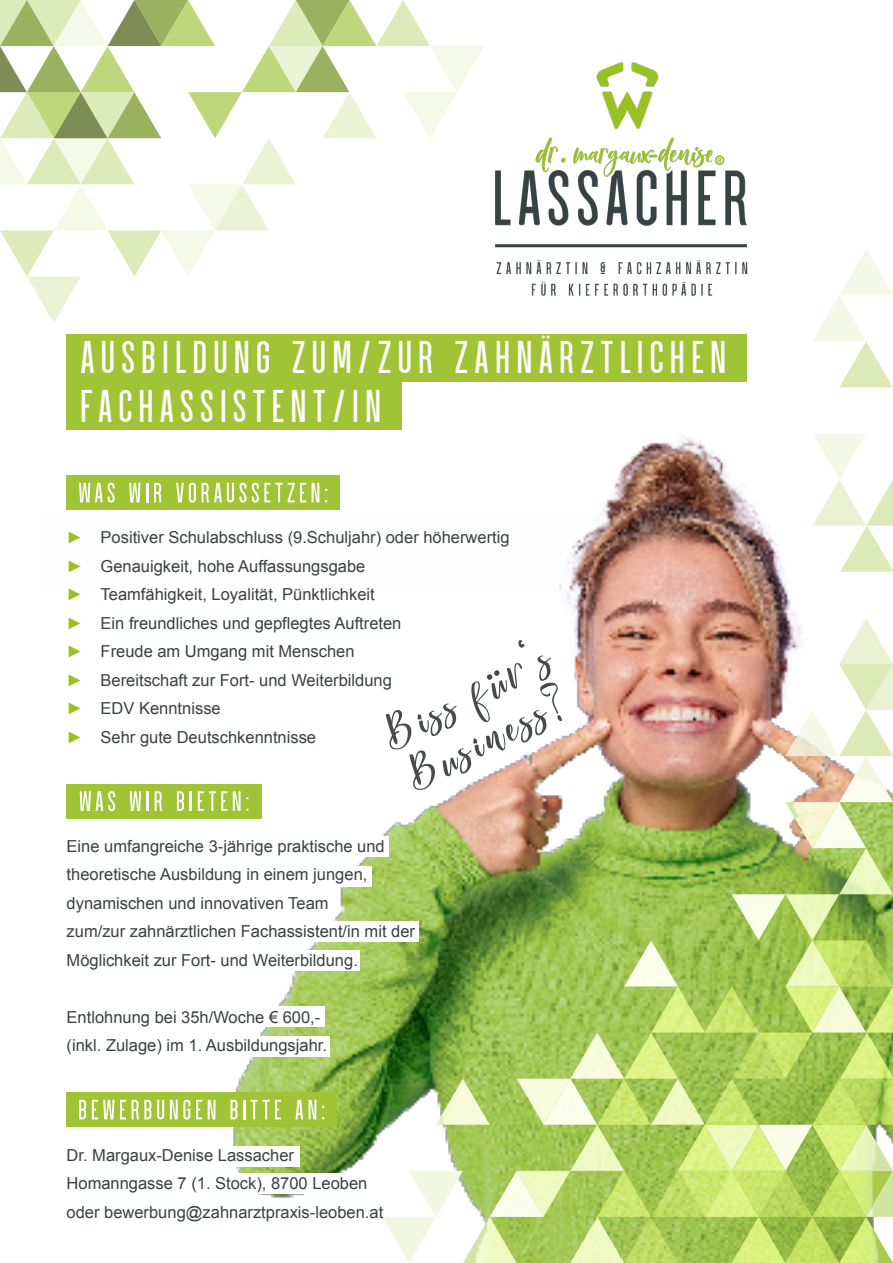
<style>
.page{position:relative;width:893px;height:1263px;background:#fff}
.page>*{position:absolute;margin:0;border:0;box-sizing:border-box;transform-origin:0 0}
.t1{font:600 48.9px/48.9px "Parkson PERSONALUSE";letter-spacing:.12em;color:#fff}
.t2{font:40.05px/46.7px "wildsmith";color:#454a4d}
.t3{font:16.5px/28.5px "Arial";color:#384243}
.s1{color:#98c122}
</style>
<div class="page">
<img style="left:496px;top:63px;width:252px;height:233px">
<img style="left:66px;top:387px;width:827px;height:811px">
<div style="left:67px;top:951px;width:293px;height:20px;background:#fff"></div>
<div style="left:67px;top:1036px;width:263px;height:21px;background:#fff"></div>
<div style="left:67px;top:1146px;width:232px;height:21px;background:#fff"></div>
<div style="left:67px;top:1173px;width:303px;height:21px;background:#fff"></div>
<div style="left:67px;top:1007px;width:257px;height:20px;background:#fff"></div>
<div style="left:67px;top:921px;width:352px;height:21px;background:#fff"></div>
<div style="left:67px;top:866px;width:304px;height:20px;background:#fff"></div>
<div style="left:67px;top:836px;width:322px;height:20px;background:#fff"></div>
<svg style="left:813px;top:250px;width:80px;height:137px"></svg>
<svg style="left:812px;top:433px;width:81px;height:139px"></svg>
<img style="left:382px;top:618px;width:511px;height:645px">
<svg style="left:0;top:0;width:484px;height:322px"></svg>
<div style="left:67px;top:475px;width:273px;height:35px;background:#9fc536"></div>
<div style="left:67px;top:784px;width:195px;height:34px;background:#9fc536"></div>
<div style="left:67px;top:1092px;width:270px;height:35px;background:#9fc536"></div>
<svg style="left:79px;top:1100px;width:7px;height:19px"></svg>
<svg style="left:92px;top:1100px;width:22px;height:19px"></svg>
<svg style="left:120px;top:1100px;width:6px;height:19px"></svg>
<svg style="left:132px;top:1100px;width:19px;height:19px"></svg>
<svg style="left:157px;top:1100px;width:7px;height:19px"></svg>
<svg style="left:170px;top:1099px;width:20px;height:20px"></svg>
<svg style="left:196px;top:1100px;width:6px;height:19px"></svg>
<svg style="left:208px;top:1100px;width:7px;height:19px"></svg>
<svg style="left:230px;top:1100px;width:7px;height:19px"></svg>
<svg style="left:243px;top:1100px;width:2px;height:19px"></svg>
<svg style="left:251px;top:1100px;width:30px;height:19px"></svg>
<svg style="left:295px;top:1100px;width:8px;height:19px"></svg>
<svg style="left:309px;top:1100px;width:7px;height:19px"></svg>
<svg style="left:80px;top:791px;width:35px;height:20px"></svg>
<svg style="left:130px;top:791px;width:11px;height:20px"></svg>
<hr style="left:147px;top:791px;width:2px;height:20px;background:#fff">
<svg style="left:155px;top:791px;width:7px;height:20px"></svg>
<svg style="left:177px;top:791px;width:7px;height:20px"></svg>
<hr style="left:190px;top:791px;width:2px;height:20px;background:#fff">
<svg style="left:198px;top:791px;width:29px;height:20px"></svg>
<svg style="left:233px;top:791px;width:16px;height:20px"></svg>
<svg style="left:79px;top:483px;width:36px;height:19px"></svg>
<svg style="left:129px;top:483px;width:11px;height:19px"></svg>
<svg style="left:146px;top:483px;width:2px;height:19px"></svg>
<svg style="left:154px;top:483px;width:8px;height:19px"></svg>
<svg style="left:176px;top:483px;width:20px;height:20px"></svg>
<svg style="left:202px;top:483px;width:44px;height:19px"></svg>
<svg style="left:252px;top:483px;width:18px;height:19px"></svg>
<svg style="left:276px;top:483px;width:6px;height:19px"></svg>
<svg style="left:288px;top:483px;width:18px;height:19px"></svg>
<svg style="left:312px;top:483px;width:7px;height:19px"></svg>
<div style="left:66px;top:382px;width:336px;height:47px;background:#9fc536"></div>
<div style="left:66px;top:335px;width:680px;height:47px;background:#9fc536"></div>
<h1 class="t1" style="left:80px;top:332px;width:648px">AUSBILDUNG ZUM/ZUR ZAHNÄRZTLICHEN<br>FACHASSISTENT/IN</h1>
<p class="t3" style="left:67px;top:523px;width:444px"><span class="s1">►</span> Positiver Schulabschluss (9.Schuljahr) oder höherwertig <span class="s1">►</span> Genauigkeit, hohe Auffassungsgabe<br><span class="s1">►</span> Teamfähigkeit, Loyalität, Pünktlichkeit<br><span class="s1">►</span> Ein freundliches und gepflegtes Auftreten<br><span class="s1">►</span> Freude am Umgang mit Menschen<br><span class="s1">►</span> Bereitschaft zur Fort- und Weiterbildung<br><span class="s1">►</span> EDV Kenntnisse<br><span class="s1">►</span> Sehr gute Deutschkenntnisse</p>
<h2 class="t2" style="left:374px;top:714px;width:184px;rotate:-27deg">Biss für‘s<br>Business?</h2>
<p class="t3" style="left:67px;top:832px;width:350px">Eine umfangreiche 3-jährige praktische und theoretische Ausbildung in einem jungen, dynamischen und innovativen Team<br>zum/zur zahnärztlichen Fachassistent/in mit der Möglichkeit zur Fort- und Weiterbildung.</p>
<p class="t3" style="left:67px;top:1003px;width:262px">Entlohnung bei 35h/Woche € 600,- (inkl. Zulage) im 1. Ausbildungsjahr.</p>
<p class="t3" style="left:67px;top:1141px;width:318px">Dr. Margaux-Denise Lassacher<br>Homanngasse 7 (1. Stock), 8700 Leoben oder bewerbung@zahnarztpraxis-leoben.at</p>
</div>
